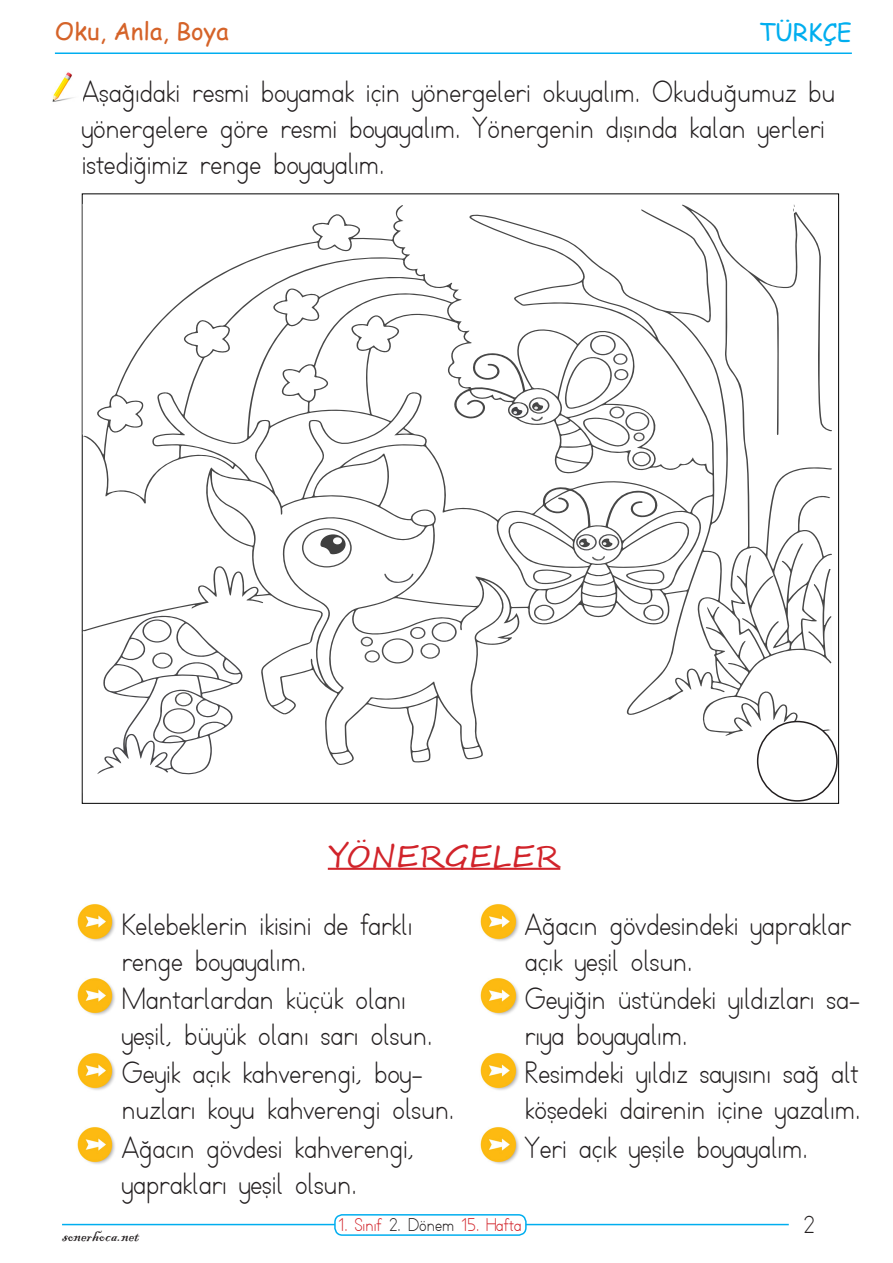
<style>
.page{position:relative;width:893px;height:1263px;background:#fff}
.page>*{position:absolute;margin:0;border:0;box-sizing:border-box;transform-origin:0 0}
.t1{font:30px/36px "TTKB Dik Temel Abece";color:#231f20}
.t2{font:30px "Segoe Script";color:#d1232a}
.t3{font:24px "Comic Sans MS";color:#d56329}
.t4{font:24px "Comic Sans MS";color:#00aeef}
.t5{font:24px "TTKB Dik Temel Abece";color:#231f20}
.t6{font:18px "TTKB Dik Temel Abece";color:#d1232a}
.t7{font:18px "Blackadder ITC";color:#231f20}
.s1{color:#231f20}
</style>
<div class="page">
<hr style="left:62px;top:1224px;width:727px;height:1px;background:#00aeef">
<div style="left:335px;top:1215px;width:191px;height:20px;background:#fff;border-radius:8px"></div>
<div style="left:334px;top:1214px;width:193px;height:22px;border:2px solid #00aeef;border-radius:8px"></div>
<hr style="left:55px;top:53px;width:797px;height:1px;background:#00aeef">
<img style="left:77px;top:904px;width:38px;height:37px">
<img style="left:480px;top:904px;width:39px;height:37px">
<img style="left:77px;top:978px;width:38px;height:37px">
<img style="left:480px;top:978px;width:39px;height:37px">
<img style="left:77px;top:1053px;width:38px;height:37px">
<img style="left:480px;top:1053px;width:39px;height:37px">
<img style="left:77px;top:1127px;width:38px;height:37px">
<img style="left:480px;top:1127px;width:39px;height:37px">
<hr style="left:328px;top:868px;width:232px;height:2px;background:#d1232a">
<img style="left:52px;top:72px;width:22px;height:30px">
<svg style="left:83px;top:204px;width:749px;height:570px"></svg>
<div style="left:758px;top:721px;width:79px;height:80px;background:#fff;border-radius:50%"></div>
<div style="left:757px;top:721px;width:81px;height:80px;border:2px solid #231f20;border-radius:50%"></div>
<p class="t3" style="left:55px;top:13px;width:175px">Oku, Anla, Boya</p>
<p class="t4" style="left:759px;top:14px;width:95px">TÜRKÇE</p>
<p class="t1" style="left:82px;top:74px;width:755px">Aşağıdaki resmi boyamak için yönergeleri okuyalım. Okuduğumuz bu</p>
<p class="t1" style="left:82px;top:110px;width:745px">yönergelere göre resmi boyayalım. Yönergenin dışında kalan yerleri</p>
<p class="t1" style="left:82px;top:146px;width:304px">istediğimiz renge boyayalım.</p>
<p class="t2" style="left:328px;top:832px;width:234px">YÖNERGELER</p>
<p class="t1" style="left:122px;top:907px;width:292px">Kelebeklerin ikisini de farklı renge boyayalım.</p>
<p class="t1" style="left:525px;top:907px;width:328px">Ağacın gövdesindeki yapraklar açık yeşil olsun.</p>
<p class="t1" style="left:122px;top:981px;width:312px">Mantarlardan küçük olanı yeşil, büyük olanı sarı olsun.</p>
<p class="t1" style="left:525px;top:981px;width:337px">Geyiğin üstündeki yıldızları sa&shy;rıya boyayalım.</p>
<p class="t1" style="left:122px;top:1056px;width:334px">Geyik açık kahverengi, boy&shy;nuzları koyu kahverengi olsun.</p>
<p class="t1" style="left:525px;top:1056px;width:337px">Resimdeki yıldız sayısını sağ alt köşedeki dairenin içine yazalım.</p>
<p class="t1" style="left:122px;top:1130px;width:294px">Ağacın gövdesi kahverengi, yaprakları yeşil olsun.</p>
<p class="t1" style="left:525px;top:1130px;width:285px">Yeri açık yeşile boyayalım.</p>
<p class="t7" style="left:62px;top:1224px;width:79px">sonerhoca.net</p>
<p class="t6" style="left:338px;top:1214px;width:185px">1. Sınıf <span class="s1">2. Dönem</span> 15. Hafta</p>
<p class="t5" style="left:803px;top:1210px;width:13px">2</p>
</div>
